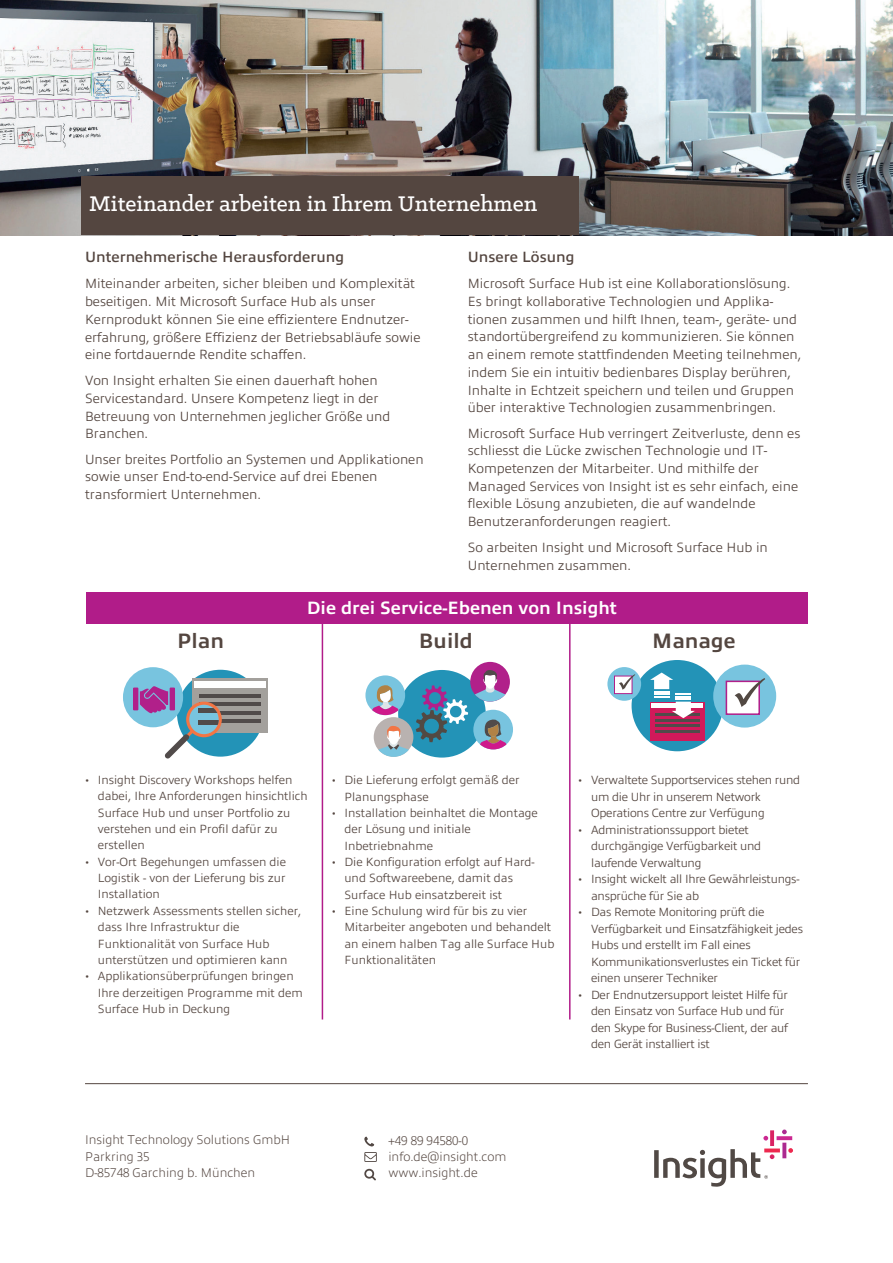
<style>
.page{position:relative;width:893px;height:1263px;background:#fff}
.page>*{position:absolute;margin:0;border:0;box-sizing:border-box;transform-origin:0 0}
.t1{font:500 24px "Klinic Slab";color:#fff}
.body{font:700 21px "Allumi Pro";color:#544640}
.t2{font:700 18px "Allumi Pro";color:#fff}
.body_smaller{font:600 15px "Allumi Pro";color:#544640}
.body_smaller-2{font:300 13.5px/17.7px "Allumi Pro";color:#544640}
.t3{font:200 12.75px/16.4px "Allumi Pro";color:#544640}
.t4{font:300 12px/16.4px "Allumi Pro";color:#544640}
.t5{font:300 12px/16.5px "Allumi Pro";letter-spacing:-.02em;color:#544640}
.s1{font-family:"Klinic Slab";font-weight:400}
</style>
<div class="page">
<img style="left:0;top:0;width:893px;height:235px">
<svg style="left:654px;top:1129px;width:139px;height:58px"></svg>
<hr style="left:85px;top:1083px;width:723px;height:1px;background:#544640">
<svg style="left:364px;top:1169px;width:12px;height:11px"></svg>
<svg style="left:364px;top:1152px;width:13px;height:10px"></svg>
<svg style="left:364px;top:1137px;width:10px;height:9px"></svg>
<div style="left:81px;top:176px;width:497px;height:59px;background:#544640"></div>
<hr style="left:322px;top:624px;width:1px;height:395px;background:#b11c89">
<div style="left:86px;top:592px;width:722px;height:32px;background:#b11c89"></div>
<hr style="left:569px;top:624px;width:2px;height:395px;background:#b11c89">
<div style="left:177px;top:670px;width:87px;height:87px;background:#2393b7;border-radius:50%"></div>
<div style="left:123px;top:667px;width:60px;height:60px;background:#78c4df;border-radius:50%"></div>
<div style="left:192px;top:679px;width:76px;height:54px;background:#a3a09c"></div>
<div style="left:194px;top:681px;width:72px;height:7px;background:#fff"></div>
<hr style="left:199px;top:695px;width:61px;height:3px;background:#514b4a">
<hr style="left:199px;top:703px;width:61px;height:3px;background:#514b4a">
<hr style="left:199px;top:711px;width:61px;height:3px;background:#514b4a">
<hr style="left:199px;top:719px;width:61px;height:3px;background:#514b4a">
<svg style="left:133px;top:686px;width:89px;height:72px"></svg>
<svg style="left:198px;top:709px;width:22px;height:4px"></svg>
<hr style="left:198px;top:720px;width:22px;height:4px;background:#514b4a">
<div style="left:398px;top:670px;width:88px;height:87px;background:#2393b7;border-radius:50%"></div>
<svg style="left:416px;top:685px;width:52px;height:57px"></svg>
<div style="left:374px;top:717px;width:39px;height:40px;background:#b9b2b0;border-radius:50%"></div>
<svg style="left:378px;top:726px;width:31px;height:31px"></svg>
<div style="left:470px;top:662px;width:40px;height:39px;background:#b1208a;border-radius:50%"></div>
<svg style="left:475px;top:670px;width:30px;height:31px"></svg>
<div style="left:365px;top:675px;width:40px;height:40px;background:#78c4df;border-radius:50%"></div>
<svg style="left:372px;top:685px;width:27px;height:30px"></svg>
<div style="left:473px;top:710px;width:40px;height:39px;background:#78c4df;border-radius:50%"></div>
<svg style="left:480px;top:719px;width:26px;height:30px"></svg>
<div style="left:632px;top:660px;width:91px;height:91px;background:#2393b7;border-radius:50%"></div>
<svg style="left:650px;top:702px;width:54px;height:38px"></svg>
<div style="left:651px;top:703px;width:52px;height:5px;background:#fff"></div>
<hr style="left:655px;top:713px;width:44px;height:2px;background:#514b4a">
<hr style="left:655px;top:719px;width:44px;height:2px;background:#514b4a">
<hr style="left:655px;top:725px;width:44px;height:2px;background:#514b4a">
<hr style="left:655px;top:731px;width:44px;height:2px;background:#514b4a">
<div style="left:713px;top:665px;width:63px;height:62px;background:#78c4df;border-radius:50%"></div>
<div style="left:726px;top:681px;width:33px;height:33px;background:#fff"></div>
<div style="left:726px;top:681px;width:34px;height:34px;border:2px solid #b1208a"></div>
<svg style="left:735px;top:678px;width:30px;height:29px"></svg>
<svg style="left:650px;top:672px;width:45px;height:46px"></svg>
<div style="left:607px;top:667px;width:34px;height:34px;background:#78c4df;border-radius:50%"></div>
<div style="left:614px;top:676px;width:18px;height:18px;background:#fff"></div>
<div style="left:614px;top:676px;width:18px;height:18px;border:1px solid #b1208a"></div>
<svg style="left:619px;top:674px;width:16px;height:16px"></svg>
<p class="t1" style="left:89px;top:188px;width:450px">Miteinander arbeiten in Ihrem Unternehmen</p>
<p class="body_smaller" style="left:85px;top:246px;width:261px">Unternehmerische Herausforderung</p>
<p class="body_smaller-2" style="left:85px;top:274px;width:337px">Miteinander arbeiten, sicher bleiben und Komplexität beseitigen. Mit Microsoft Surface Hub als unser Kernprodukt können Sie eine effizientere Endnutzer&shy;erfahrung, größere Effizienz der Betriebsabläufe sowie eine fortdauernde Rendite schaffen.</p>
<p class="body_smaller-2" style="left:85px;top:370px;width:307px">Von Insight erhalten Sie einen dauerhaft hohen Servicestandard. Unsere Kompetenz liegt in der Betreuung von Unternehmen jeglicher Größe und Branchen.</p>
<p class="body_smaller-2" style="left:85px;top:449px;width:340px">Unser breites Portfolio an Systemen und Applikationen sowie unser End-to-end-Service auf drei Ebenen transformiert Unternehmen.</p>
<p class="body_smaller" style="left:468px;top:246px;width:108px">Unsere Lösung</p>
<p class="body_smaller-2" style="left:468px;top:274px;width:335px">Microsoft Surface Hub ist eine Kollaborationslösung.<br>Es bringt kollaborative Technologien und Applika&shy;tionen zusammen und hilft Ihnen, team-, geräte- und standortübergreifend zu kommunizieren. Sie können an einem remote stattfindenden Meeting teilnehmen, indem Sie ein intuitiv bedienbares Display berühren, Inhalte in Echtzeit speichern und teilen und Gruppen über interaktive Technologien zusammenbringen.</p>
<p class="body_smaller-2" style="left:468px;top:423px;width:334px">Microsoft Surface Hub verringert Zeitverluste, denn es schliesst die Lücke zwischen Technologie und IT-Kompetenzen der Mitarbeiter. Und mithilfe der Managed Services von Insight ist es sehr einfach, eine flexible Lösung anzubieten, die auf wandelnde Benutzeranforderungen reagiert.</p>
<p class="body_smaller-2" style="left:468px;top:537px;width:302px">So arbeiten Insight und Microsoft Surface Hub in<br>Unternehmen zusammen.</p>
<p class="body" style="left:177px;top:626px;width:49px">Plan</p>
<p class="t2" style="left:307px;top:594px;width:311px">Die drei Service-Ebenen von Insight</p>
<p class="body" style="left:419px;top:626px;width:55px">Build</p>
<p class="body" style="left:652px;top:626px;width:85px">Manage</p>
<p class="t4" style="left:98px;top:771px;width:211px;text-indent:-13px"><span class="s1">•</span> Insight Discovery Workshops helfen dabei, Ihre Anforderungen hinsichtlich<br>Surface Hub und unser Portfolio zu verstehen und ein Profil dafür zu erstellen</p>
<p class="t4" style="left:98px;top:852px;width:190px;text-align:justify;text-indent:-13px"><span class="s1">•</span> Vor-Ort Begehungen umfassen die Logistik - von der Lieferung bis zur Installation</p>
<p class="t4" style="left:98px;top:901px;width:205px;text-indent:-13px"><span class="s1">•</span> Netzwerk Assessments stellen sicher, dass Ihre Infrastruktur die Funktionalität von Surface Hub unterstützen und optimieren kann</p>
<p class="t4" style="left:98px;top:967px;width:207px;text-indent:-13px"><span class="s1">•</span> Applikationsüberprüfungen bringen<br>Ihre derzeitigen Programme mit dem<br>Surface Hub in Deckung</p>
<p class="t4" style="left:344px;top:771px;width:177px;text-indent:-13px"><span class="s1">•</span> Die Lieferung erfolgt gemäß der<br>Planungsphase</p>
<p class="t4" style="left:344px;top:804px;width:195px;text-indent:-13px"><span class="s1">•</span> Installation beinhaltet die Montage der Lösung und initiale<br>Inbetriebnahme</p>
<p class="t4" style="left:344px;top:853px;width:192px;text-indent:-13px"><span class="s1">•</span> Die Konfiguration erfolgt auf Hard&shy;und Softwareebene, damit das<br>Surface Hub einsatzbereit ist</p>
<p class="t4" style="left:344px;top:902px;width:211px;text-indent:-13px"><span class="s1">•</span> Eine Schulung wird für bis zu vier<br>Mitarbeiter angeboten und behandelt an einem halben Tag alle Surface Hub<br>Funktionalitäten</p>
<p class="t5" style="left:591px;top:770px;width:211px;text-indent:-13px"><span class="s1">•</span> Verwaltete Supportservices stehen rund um die Uhr in unserem Network<br>Operations Centre zur Verfügung</p>
<p class="t5" style="left:591px;top:820px;width:172px;text-indent:-13px"><span class="s1">•</span> Administrationssupport bietet durchgängige Verfügbarkeit und laufende Verwaltung</p>
<p class="t5" style="left:591px;top:869px;width:210px;text-indent:-13px"><span class="s1">•</span> Insight wickelt all Ihre Gewährleistungs&shy;ansprüche für Sie ab</p>
<p class="t5" style="left:591px;top:903px;width:214px;text-indent:-13px"><span class="s1">•</span> Das Remote Monitoring prüft die Verfügbarkeit und Einsatzfähigkeit jedes Hubs und erstellt im Fall eines Kommunikationsverlustes ein Ticket für einen unserer Techniker</p>
<p class="t5" style="left:591px;top:985px;width:198px;text-indent:-13px"><span class="s1">•</span> Der Endnutzersupport leistet Hilfe für den Einsatz von Surface Hub und für den Skype for Business-Client, der auf den Gerät installiert ist</p>
<p class="t3" style="left:85px;top:1131px;width:206px">Insight Technology Solutions GmbH<br>Parkring 35<br>D-85748 Garching b. München</p>
<p class="t3" style="left:388px;top:1131px;width:120px">+49 89 94580-0 info.de@insight.com www.insight.de</p>
</div>
